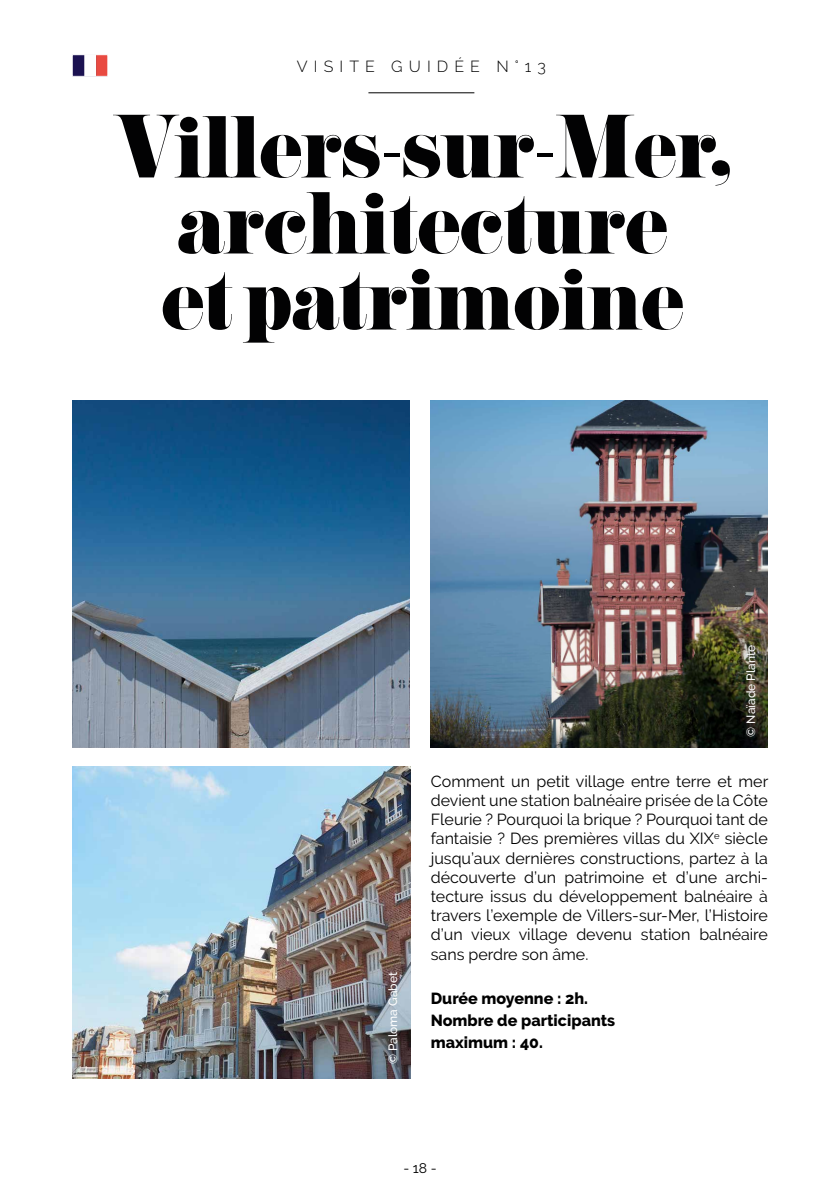
<style>
.page{position:relative;width:840px;height:1191px;background:#fff}
.page>*{position:absolute;margin:0;border:0;box-sizing:border-box;transform-origin:0 0}
.t1{font:80px/76px "Pistilli";letter-spacing:-.04em;color:#020203;text-align:center}
.t2{font:16px/19.2px "Raleway";color:#000;text-align:justify}
.t3{font:800 16px/22px "Raleway";color:#000}
.t4{font:300 16px "Raleway";letter-spacing:.38em;color:#000}
.t5{font:14px "Raleway";color:#000}
.t6{font:500 12px "Raleway";color:#fff}
</style>
<div class="page">
<img style="left:430px;top:400px;width:337px;height:347px">
<img style="left:72px;top:400px;width:337px;height:347px">
<hr style="left:368px;top:92px;width:106px;height:1px;background:#000">
<img style="left:72px;top:766px;width:338px;height:313px">
<svg style="left:74px;top:56px;width:32px;height:19px"></svg>
<div style="left:72px;top:54px;width:36px;height:23px;border:1px solid #fff"></div>
<p class="t4" style="left:297px;top:57px;width:250px">VISITE GUIDÉE N°13</p>
<h1 class="t1" style="left:112px;top:108px;width:622px">Villers-sur-Mer, architecture<br>et patrimoine</h1>
<p class="t6" style="left:743px;top:736px;width:93px;rotate:-90deg">© Naïade Plante</p>
<p class="t6" style="left:386px;top:1064px;width:94px;rotate:-90deg">© Paloma Gabet</p>
<p class="t2" style="left:430px;top:771px;width:339px">Comment un petit village entre terre et mer devient une station balnéaire prisée de la Côte Fleurie ? Pourquoi la brique ? Pourquoi tant de fantaisie ? Des premières villas du XIX<sup>e</sup> siècle jusqu’aux dernières constructions, partez à la découverte d’un patrimoine et d’une archi&shy;tecture issus du développement balnéaire à travers l’exemple de Villers-sur-Mer, l’Histoire d’un vieux village devenu station balnéaire sans perdre son âme.</p>
<p class="t3" style="left:430px;top:987px;width:186px">Durée moyenne : 2h.<br>Nombre de participants maximum : 40.</p>
<p class="t5" style="left:403px;top:1159px;width:35px">- 18 -</p>
</div>
